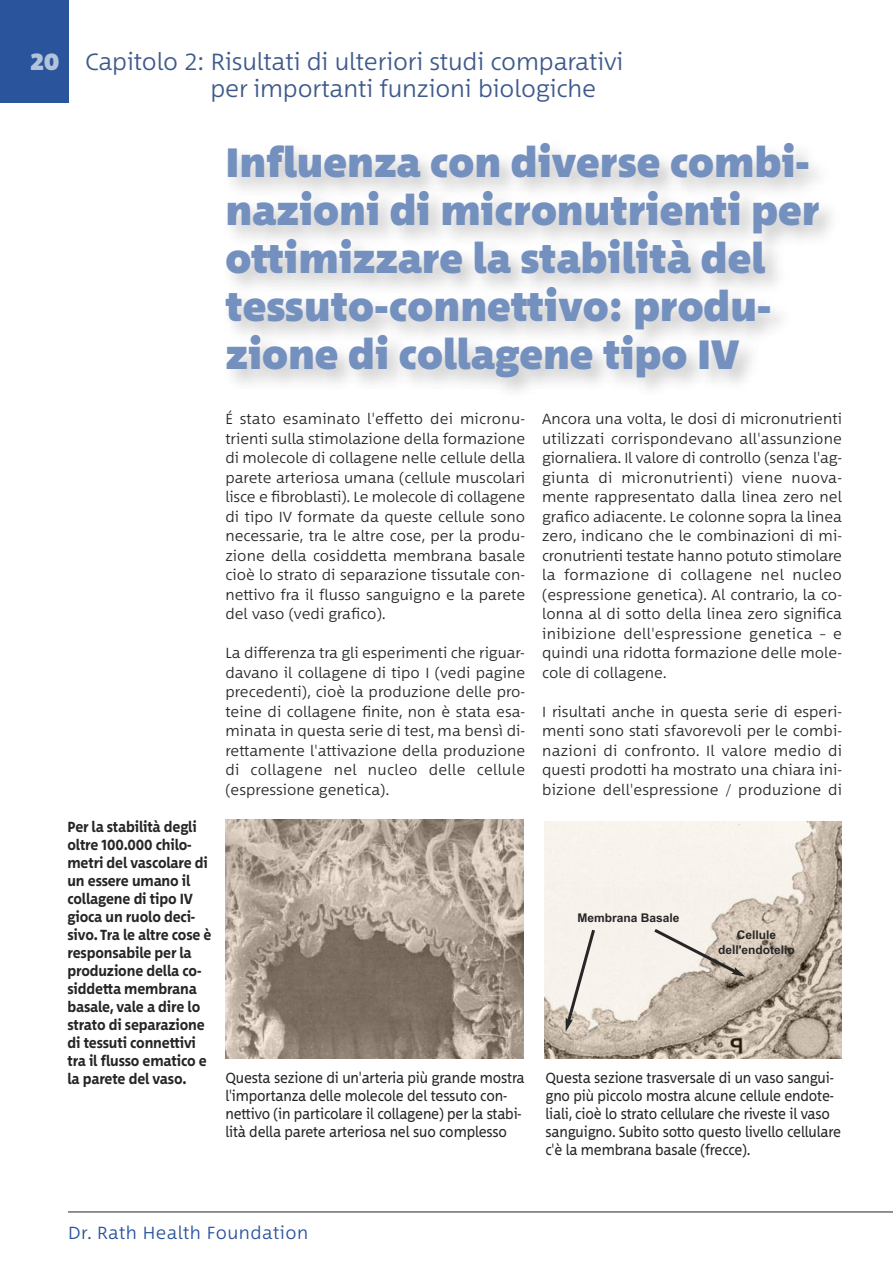
<style>
.page{position:relative;width:893px;height:1263px;background:#fff}
.page>*{position:absolute;margin:0;border:0;box-sizing:border-box;transform-origin:0 0}
.t1{font:900 42px/48px "Between 2";color:#7490bf;scale:.96 1}
.t2{font:300 24px/27px "Between 2";letter-spacing:-.005em;color:#3f5a8a}
.t3{font:900 24px "Between 2";color:#b4c3dc}
.t4{font:300 18px "Between 2";letter-spacing:.025em;color:#2a549c}
.t5{font:300 15px/19.5px "Between 2";letter-spacing:.005em;color:#272526;text-align:justify}
.t6{font:15px/18px "Between 2";letter-spacing:-.01em;color:#272526;scale:.9 1}
.t7{font:700 15px/18px "Between 2";letter-spacing:-.01em;color:#272526;scale:.9 1}
.t8{font:700 12px/14.4px "Arial";color:#272526;text-align:center}
</style>
<div class="page">
<div style="left:0;top:0;width:68px;height:102px;background:#2a549c"></div>
<hr style="left:68px;top:1211px;width:825px;height:1px;background:#272526">
<img style="left:225px;top:820px;width:298px;height:238px">
<img style="left:544px;top:821px;width:298px;height:237px">
<svg style="left:651px;top:926px;width:94px;height:51px;background:#d8d0c7"></svg>
<svg style="left:565px;top:926px;width:32px;height:106px;background:#ddd7d1"></svg>
<h2 class="t3" style="left:30px;top:46px;width:31px">20</h2>
<h2 class="t2" style="left:210px;top:47px;width:414px;text-indent:-125px">Capitolo 2: Risultati di ulteriori studi comparativi per importanti funzioni biologiche</h2>
<p class="t7" style="left:67px;top:817px;width:162px">Per la stabilità degli oltre 100.000 chilo&shy;metri del vascolare di un essere umano il collagene di tipo iV gioca un ruolo deci&shy;sivo. tra le altre cose è responsabile per la produzione della co&shy;siddetta membrana basale, vale a dire lo strato di separazione di tessuti connettivi tra il flusso ematico e la parete del vaso.</p>
<h1 class="t1" style="left:225px;top:138px;width:620px">influenza con diverse combi&shy;nazioni di micronutrienti per ottimizzare la stabilità del tessuto-connettivo: produ&shy;zione di collagene tipo iV</h1>
<p class="t5" style="left:225px;top:409px;width:301px">É stato esaminato l'effetto dei micronu&shy;trienti sulla stimolazione della formazione di molecole di collagene nelle cellule della parete arteriosa umana (cellule muscolari lisce e fibroblasti). Le molecole di collagene di tipo IV formate da queste cellule sono necessarie, tra le altre cose, per la produ&shy;zione della cosiddetta membrana basale cioè lo strato di separazione tissutale con&shy;nettivo fra il flusso sanguigno e la parete del vaso (vedi grafico).</p>
<p class="t5" style="left:225px;top:643px;width:301px">La differenza tra gli esperimenti che riguar&shy;davano il collagene di tipo I (vedi pagine precedenti), cioè la produzione delle pro&shy;teine di collagene finite, non è stata esa&shy;minata in questa serie di test, ma bensì di&shy;rettamente l'attivazione della produzione di collagene nel nucleo delle cellule (espressione genetica).</p>
<p class="t5" style="left:542px;top:409px;width:301px">Ancora una volta, le dosi di micronutrienti utilizzati corrispondevano all'assunzione giornaliera. Il valore di controllo (senza l'ag&shy;giunta di micronutrienti) viene nuova&shy;mente rappresentato dalla linea zero nel grafico adiacente. Le colonne sopra la linea zero, indicano che le combinazioni di mi&shy;cronutrienti testate hanno potuto stimolare la formazione di collagene nel nucleo (espressione genetica). Al contrario, la co&shy;lonna al di sotto della linea zero significa inibizione dell'espressione genetica – e quindi una ridotta formazione delle mole&shy;cole di collagene.</p>
<p class="t5" style="left:542px;top:702px;width:301px">I risultati anche in questa serie di esperi&shy;menti sono stati sfavorevoli per le combi&shy;nazioni di confronto. Il valore medio di questi prodotti ha mostrato una chiara ini&shy;bizione dell'espressione / produzione di</p>
<p class="t8" style="left:577px;top:910px;width:104px">Membrana Basale</p>
<p class="t8" style="left:718px;top:928px;width:78px">Cellule dell'endotelio</p>
<p class="t6" style="left:225px;top:1068px;width:334px">Questa sezione di un'arteria più grande mostra l'importanza delle molecole del tessuto con&shy;nettivo (in particolare il collagene) per la stabi&shy;lità della parete arteriosa nel suo complesso</p>
<p class="t6" style="left:545px;top:1068px;width:330px">Questa sezione trasversale di un vaso sangui&shy;gno più piccolo mostra alcune cellule endote&shy;liali, cioè lo strato cellulare che riveste il vaso sanguigno. Subito sotto questo livello cellulare c'è la membrana basale (frecce).</p>
<p class="t4" style="left:68px;top:1221px;width:242px">Dr. Rath Health Foundation</p>
</div>
